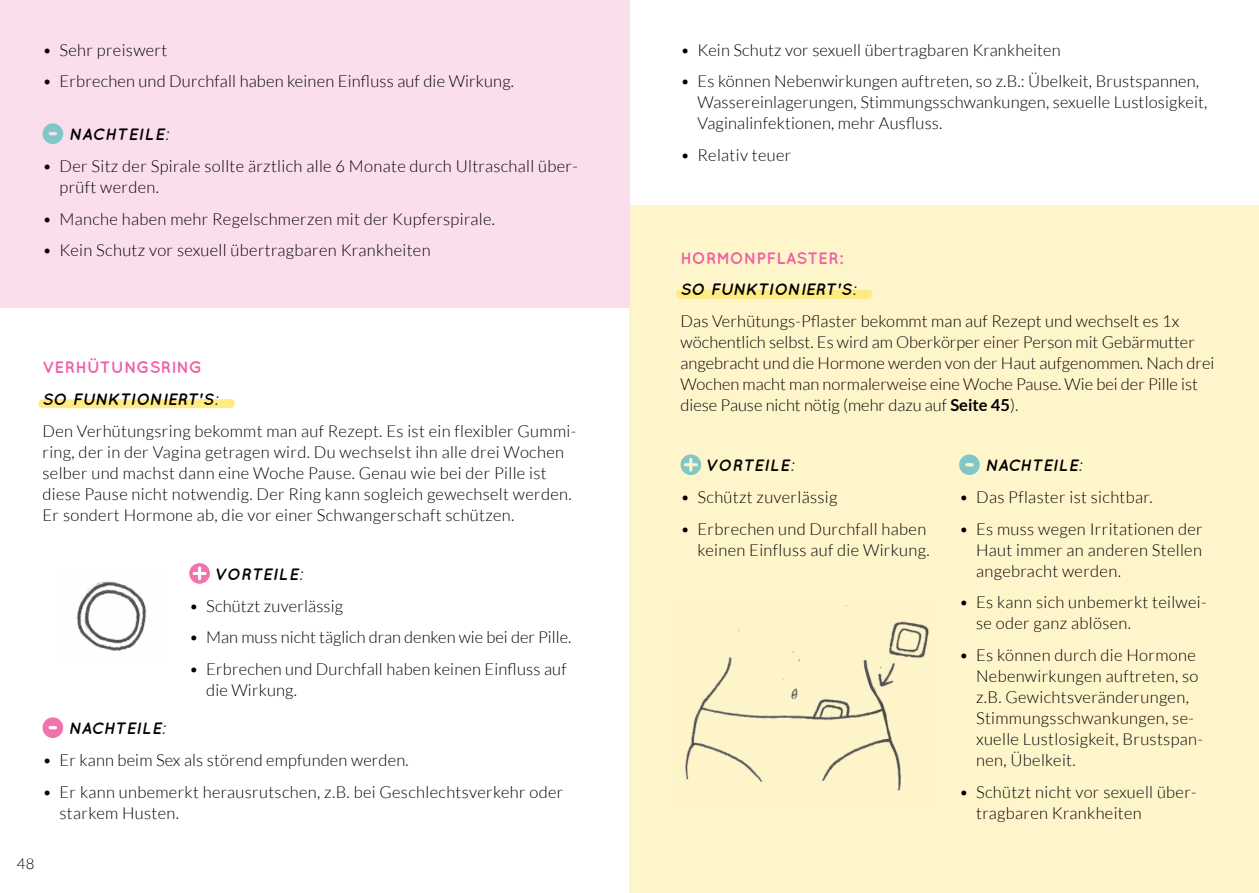
<style>
.page{position:relative;width:1259px;height:893px;background:#fff}
.page>*{position:absolute;margin:0;border:0;box-sizing:border-box;transform-origin:0 0}
.t1{font:300 16.5px/21px "Lato";letter-spacing:.02em;color:#000}
.t2{font:300 16.5px/21px "Lato";color:#000}
.t3{font:italic 700 16.5px "Quicksand";color:#000}
.t4{font:700 16.5px "Quicksand";letter-spacing:.01em;color:#ef60a3}
.t5{font:italic 700 16.5px "Quicksand";letter-spacing:.025em;color:#000}
.t6{font:italic 700 16.5px "Quicksand";letter-spacing:.02em;color:#000}
.t7{font:300 15px "Lato";color:#000}
.s1{font-weight:700}
</style>
<div class="page">
<div style="left:629px;top:205px;width:630px;height:688px;background:#fff5cb"></div>
<svg style="left:38px;top:399px;width:197px;height:10px;background:#ffed8e"></svg>
<div style="left:0;top:0;width:629px;height:308px;background:#fbdeeb"></div>
<svg style="left:43px;top:123px;width:20px;height:21px"></svg>
<svg style="left:189px;top:563px;width:21px;height:21px"></svg>
<svg style="left:43px;top:717px;width:20px;height:21px"></svg>
<svg style="left:676px;top:289px;width:197px;height:10px;background:#ffec89"></svg>
<svg style="left:680px;top:454px;width:21px;height:21px"></svg>
<svg style="left:959px;top:454px;width:20px;height:21px"></svg>
<img style="left:76px;top:581px;width:71px;height:70px">
<img style="left:685px;top:606px;width:244px;height:189px">
<p class="t1" style="left:43px;top:39px;width:126px">• Sehr preiswert</p>
<p class="t1" style="left:43px;top:71px;width:473px">• Erbrechen und Durchfall haben keinen Einfluss auf die Wirkung.</p>
<p class="t6" style="left:69px;top:125px;width:102px">NACHTEILE:</p>
<p class="t1" style="left:60px;top:156px;width:520px;text-indent:-17px">• Der Sitz der Spirale sollte ärztlich alle 6 Monate durch Ultraschall über&shy;prüft werden.</p>
<p class="t1" style="left:43px;top:208px;width:454px">• Manche haben mehr Regelschmerzen mit der Kupferspirale.</p>
<p class="t1" style="left:43px;top:240px;width:389px">• Kein Schutz vor sexuell übertragbaren Krankheiten</p>
<p class="t4" style="left:43px;top:358px;width:161px">VERHÜTUNGSRING</p>
<p class="t3" style="left:43px;top:389px;width:177px">SO FUNKTIONIERT'S:</p>
<p class="t1" style="left:43px;top:420px;width:535px">Den Verhütungsring bekommt man auf Rezept. Es ist ein flexibler Gummi&shy;ring, der in der Vagina getragen wird. Du wechselst ihn alle drei Wochen selber und machst dann eine Woche Pause. Genau wie bei der Pille ist diese Pause nicht notwendig. Der Ring kann sogleich gewechselt werden.<br>Er sondert Hormone ab, die vor einer Schwangerschaft schützen.</p>
<p class="t5" style="left:216px;top:564px;width:89px">VORTEILE:</p>
<p class="t1" style="left:189px;top:595px;width:155px">• Schützt zuverlässig</p>
<p class="t2" style="left:189px;top:627px;width:384px">• Man muss nicht täglich dran denken wie bei der Pille.</p>
<p class="t1" style="left:206px;top:658px;width:362px;text-indent:-17px">• Erbrechen und Durchfall haben keinen Einfluss auf die Wirkung.</p>
<p class="t3" style="left:68px;top:719px;width:99px">NACHTEILE:</p>
<p class="t1" style="left:43px;top:750px;width:368px">• Er kann beim Sex als störend empfunden werden.</p>
<p class="t1" style="left:60px;top:781px;width:505px;text-indent:-17px">• Er kann unbemerkt herausrutschen, z.B. bei Geschlechtsverkehr oder starkem Husten.</p>
<p class="t7" style="left:17px;top:856px;width:19px">48</p>
<p class="t1" style="left:680px;top:39px;width:382px">• Kein Schutz vor sexuell übertragbaren Krankheiten</p>
<p class="t1" style="left:697px;top:71px;width:511px;text-indent:-17px">• Es können Nebenwirkungen auftreten, so z.B.: Übelkeit, Brustspannen,<br>Wassereinlagerungen, Stimmungsschwankungen, sexuelle Lustlosigkeit,<br>Vaginalinfektionen, mehr Ausfluss.</p>
<p class="t1" style="left:680px;top:145px;width:112px">• Relativ teuer</p>
<p class="t4" style="left:680px;top:248px;width:164px">HORMONPFLASTER:</p>
<p class="t3" style="left:680px;top:280px;width:177px">SO FUNKTIONIERT'S:</p>
<p class="t2" style="left:680px;top:311px;width:535px">Das Verhütungs-Pflaster bekommt man auf Rezept und wechselt es 1x wöchentlich selbst. Es wird am Oberkörper einer Person mit Gebärmutter angebracht und die Hormone werden von der Haut aufgenommen. Nach drei Wochen macht man normalerweise eine Woche Pause. Wie bei der Pille ist diese Pause nicht nötig (mehr dazu auf <span class="s1">Seite 45</span>).</p>
<p class="t5" style="left:707px;top:456px;width:89px">VORTEILE:</p>
<p class="t1" style="left:680px;top:487px;width:158px">• Schützt zuverlässig</p>
<p class="t1" style="left:680px;top:518px;width:251px;text-align:right">• Erbrechen und Durchfall haben keinen Einfluss auf die Wirkung.</p>
<p class="t3" style="left:985px;top:456px;width:99px">NACHTEILE:</p>
<p class="t1" style="left:959px;top:487px;width:195px">• Das Pflaster ist sichtbar.</p>
<p class="t1" style="left:976px;top:518px;width:228px;text-align:justify;text-indent:-17px">• Es muss wegen Irritationen der Haut immer an anderen Stellen angebracht werden.</p>
<p class="t1" style="left:976px;top:592px;width:232px;text-indent:-17px">• Es kann sich unbemerkt teilwei&shy;se oder ganz ablösen.</p>
<p class="t1" style="left:976px;top:645px;width:228px;text-indent:-17px">• Es können durch die Hormone<br>Nebenwirkungen auftreten, so z.B. Gewichtsveränderungen,<br>Stimmungsschwankungen, se&shy;xuelle Lustlosigkeit, Brustspan&shy;nen, Übelkeit.</p>
<p class="t1" style="left:976px;top:781px;width:222px;text-indent:-17px">• Schützt nicht vor sexuell über&shy;tragbaren Krankheiten</p>
</div>
